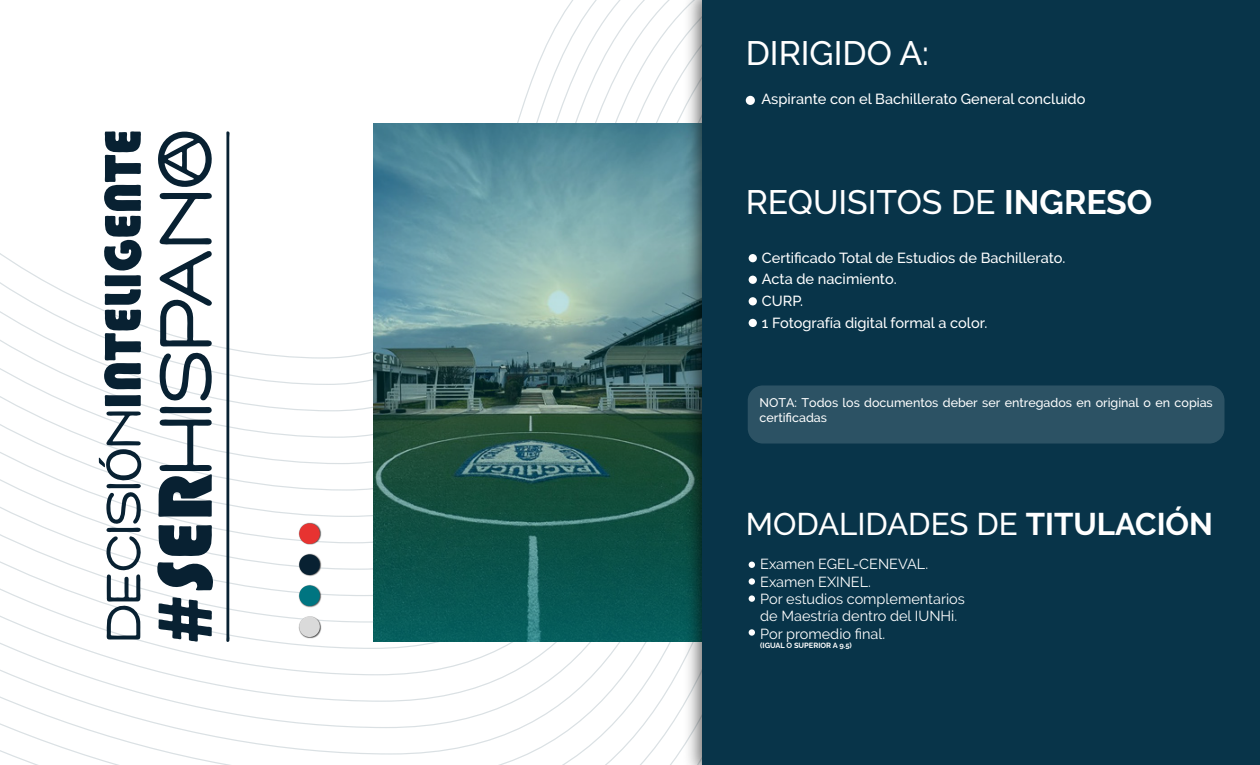
<style>
.page{position:relative;width:1260px;height:765px;background:#fff}
.page>*{position:absolute;margin:0;border:0;box-sizing:border-box;transform-origin:0 0}
.t1{font:500 33.75px "Raleway";color:#fff}
.t2{font:500 31.25px "Raleway";color:#fff}
.t3{font:500 14.62px/21.6px "Raleway";color:#fff}
.t4{font:14.5px/17.4px "Raleway";color:#fff}
.t5{font:500 12.5px/15px "Raleway";color:#fff}
.t6{font:700 7.5px "Raleway";color:#fff}
.s1{font-weight:700}
</style>
<div class="page">
<svg style="left:0;top:1px;width:677px;height:358px"></svg>
<svg style="left:373px;top:123px;width:304px;height:519px;background:#417674"></svg>
<img style="left:677px;top:0;width:25px;height:765px">
<div style="left:702px;top:0;width:558px;height:765px;background:#083449"></div>
<img style="left:299px;top:523px;width:23px;height:116px">
<div style="left:299px;top:523px;width:21px;height:21px;background:#e73331;border-radius:50%"></div>
<div style="left:299px;top:554px;width:21px;height:21px;background:#082132;border-radius:50%"></div>
<div style="left:299px;top:585px;width:21px;height:21px;background:#007581;border-radius:50%"></div>
<div style="left:299px;top:616px;width:21px;height:21px;background:#dadada;border-radius:50%"></div>
<div style="left:748px;top:385px;width:477px;height:59px;background:#2c5264;border-radius:15px"></div>
<div style="left:749px;top:276px;width:8px;height:8px;background:#fff;border-radius:50%"></div>
<div style="left:749px;top:297px;width:8px;height:8px;background:#fff;border-radius:50%"></div>
<div style="left:749px;top:254px;width:8px;height:8px;background:#fff;border-radius:50%"></div>
<div style="left:749px;top:319px;width:8px;height:8px;background:#fff;border-radius:50%"></div>
<div style="left:746px;top:96px;width:9px;height:9px;background:#fff;border-radius:50%"></div>
<svg style="left:749px;top:562px;width:6px;height:6px"></svg>
<div style="left:749px;top:578px;width:6px;height:7px;background:#fff;border-radius:50%"></div>
<div style="left:749px;top:595px;width:6px;height:7px;background:#fff;border-radius:50%"></div>
<div style="left:749px;top:629px;width:6px;height:7px;background:#fff;border-radius:50%"></div>
<svg style="left:226px;top:131px;width:4px;height:511px;background:#50626e"></svg>
<svg style="left:158px;top:597px;width:54px;height:45px"></svg>
<svg style="left:157px;top:525px;width:56px;height:66px"></svg>
<svg style="left:157px;top:132px;width:57px;height:385px"></svg>
<svg style="left:99px;top:131px;width:45px;height:509px"></svg>
<h1 class="t1" style="left:746px;top:34px;width:185px">DIRIGIDO A:</h1>
<p class="t3" style="left:762px;top:88px;width:325px">Aspirante con el Bachillerato General concluido</p>
<h1 class="t1" style="left:746px;top:183px;width:408px">REQUISITOS DE <span class="s1">INGRESO</span></h1>
<p class="t3" style="left:762px;top:247px;width:305px">Certificado Total de Estudios de Bachillerato.</p>
<p class="t3" style="left:762px;top:268px;width:136px">Acta de nacimiento.<br>CURP.</p>
<p class="t3" style="left:762px;top:312px;width:227px">1 Fotografía digital formal a color.</p>
<p class="t5" style="left:760px;top:395px;width:455px">NOTA: Todos los documentos deber ser entregados en original o en copias certificadas</p>
<h2 class="t2" style="left:746px;top:506px;width:469px">MODALIDADES DE <span class="s1">TITULACIÓN</span></h2>
<p class="t4" style="left:760px;top:555px;width:206px">Examen EGEL-CENEVAL.<br>Examen EXINEL.<br>Por estudios complementarios de Maestría dentro del IUNHi.<br>Por promedio final.</p>
<p class="t6" style="left:760px;top:641px;width:93px">(IGUAL O SUPERIOR A 9.5)</p>
</div>
